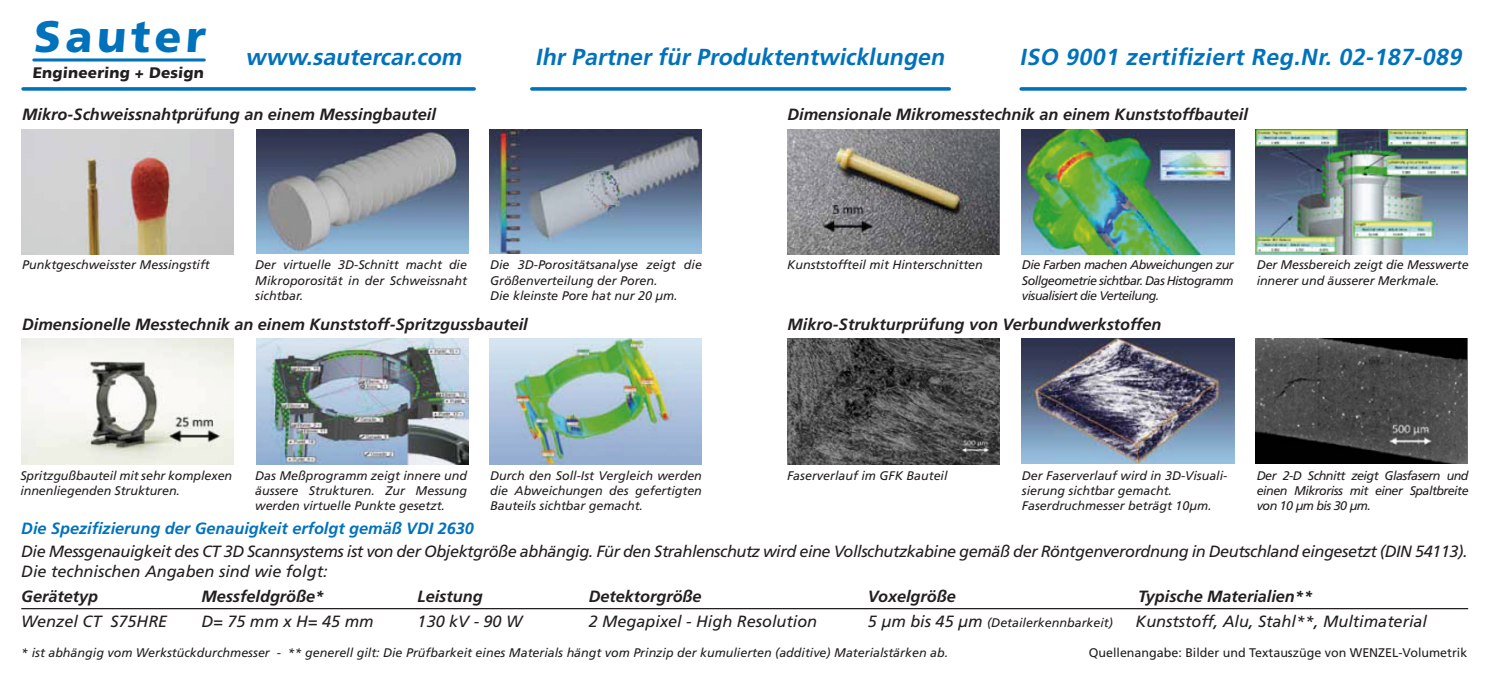
<style>
.page{position:relative;width:1489px;height:681px;background:#fff}
.page>*{position:absolute;margin:0;border:0;box-sizing:border-box;transform-origin:0 0}
.t1{font:900 44px "Frutiger";color:#0072bc}
.t2{font:italic 700 23.25px "Frutiger";color:#0072bc}
.t3{font:italic 700 16.25px "Frutiger";color:#231f20}
.t4{font:italic 16.25px "Frutiger";letter-spacing:-.025em;color:#231f20}
.t5{font:italic 16.25px "Frutiger";color:#231f20}
.t6{font:italic 700 16.25px "Frutiger";color:#0072bc}
.t7{font:900 15.25px "Frutiger";color:#231f20}
.t8{font:italic 12.5px/15px "Frutiger";color:#231f20;text-align:justify}
.t9{font:12.5px "Frutiger";color:#231f20}
.s1{font-size:16.25px}
</style>
<div class="page">
<svg style="left:1021px;top:87px;width:443px;height:4px;background:#1b80c2"></svg>
<svg style="left:23px;top:87px;width:451px;height:4px;background:#1b80c2"></svg>
<svg style="left:532px;top:87px;width:417px;height:4px;background:#1b80c2"></svg>
<img style="left:21px;top:129px;width:213px;height:126px">
<img style="left:787px;top:129px;width:212px;height:125px">
<img style="left:21px;top:339px;width:213px;height:125px">
<img style="left:787px;top:339px;width:212px;height:125px">
<img style="left:256px;top:129px;width:213px;height:125px">
<img style="left:1021px;top:129px;width:213px;height:125px">
<img style="left:256px;top:339px;width:213px;height:125px">
<img style="left:1021px;top:339px;width:213px;height:124px">
<img style="left:489px;top:129px;width:213px;height:124px">
<img style="left:1255px;top:129px;width:212px;height:125px">
<img style="left:489px;top:339px;width:213px;height:125px">
<img style="left:1255px;top:339px;width:212px;height:124px">
<hr style="left:21px;top:607px;width:1446px;height:2px;background:#231f20">
<svg style="left:32px;top:58px;width:174px;height:4px"></svg>
<p class="t1" style="left:33px;top:10px;width:177px">Sauter</p>
<p class="t7" style="left:32px;top:63px;width:174px">Engineering + Design</p>
<p class="t2" style="left:245px;top:43px;width:222px">www.sautercar.com</p>
<p class="t2" style="left:535px;top:43px;width:415px">Ihr Partner für Produktentwicklungen</p>
<p class="t2" style="left:1019px;top:43px;width:448px">ISO 9001 zertifiziert Reg.Nr. 02-187-089</p>
<p class="t3" style="left:22px;top:105px;width:415px">Mikro-Schweissnahtprüfung an einem Messingbauteil</p>
<p class="t3" style="left:787px;top:105px;width:462px">Dimensionale Mikromesstechnik an einem Kunststoffbauteil</p>
<p class="t8" style="left:22px;top:257px;width:189px">Punktgeschweisster Messingstift</p>
<p class="t8" style="left:255px;top:257px;width:213px">Der virtuelle 3D-Schnitt macht die Mikroporosität in der Schweissnaht sichtbar.</p>
<p class="t8" style="left:490px;top:257px;width:213px">Die 3D-Porositätsanalyse zeigt die<br>Größenverteilung der Poren.</p>
<p class="t8" style="left:490px;top:287px;width:189px">Die kleinste Pore hat nur 20 µm.</p>
<p class="t8" style="left:787px;top:257px;width:197px">Kunststoffteil mit Hinterschnitten</p>
<p class="t8" style="left:1021px;top:257px;width:213px">Die Farben machen Abweichungen zur Sollgeometrie sichtbar. Das Histogramm visualisiert die Verteilung.</p>
<p class="t8" style="left:1256px;top:257px;width:213px">Der Messbereich zeigt die Messwerte innerer und äusserer Merkmale.</p>
<p class="t3" style="left:22px;top:314px;width:507px">Dimensionelle Messtechnik an einem Kunststoff-Spritzgussbauteil</p>
<p class="t3" style="left:787px;top:314px;width:375px">Mikro-Strukturprüfung von Verbundwerkstoffen</p>
<p class="t8" style="left:20px;top:467px;width:213px">Spritzgußbauteil mit sehr komplexen innenliegenden Strukturen.</p>
<p class="t8" style="left:255px;top:467px;width:213px">Das Meßprogramm zeigt innere und äussere Strukturen. Zur Messung werden virtuelle Punkte gesetzt.</p>
<p class="t8" style="left:490px;top:467px;width:213px">Durch den Soll-Ist Vergleich werden die Abweichungen des gefertigten Bauteils sichtbar gemacht.</p>
<p class="t8" style="left:787px;top:467px;width:162px">Faserverlauf im GFK Bauteil</p>
<p class="t8" style="left:1021px;top:467px;width:207px">Der Faserverlauf wird in 3D-Visuali-</p>
<p class="t8" style="left:1021px;top:482px;width:152px">sierung sichtbar gemacht.</p>
<p class="t8" style="left:1021px;top:497px;width:191px">Faserdruchmesser beträgt 10µm.</p>
<p class="t8" style="left:1256px;top:467px;width:213px">Der 2-D Schnitt zeigt Glasfasern und einen Mikroriss mit einer Spaltbreite von 10 µm bis 30 µm.</p>
<p class="t6" style="left:21px;top:518px;width:454px">Die Spezifizierung der Genauigkeit erfolgt gemäß VDI 2630</p>
<p class="t4" style="left:21px;top:541px;width:1447px">Die Messgenauigkeit des CT 3D Scannsystems ist von der Objektgröße abhängig. Für den Strahlenschutz wird eine Vollschutzkabine gemäß der Röntgenverordnung in Deutschland eingesetzt (DIN 54113).</p>
<p class="t5" style="left:21px;top:561px;width:308px">Die technischen Angaben sind wie folgt:</p>
<p class="t3" style="left:21px;top:586px;width:78px">Gerätetyp</p>
<p class="t3" style="left:201px;top:586px;width:124px">Messfeldgröße*</p>
<p class="t3" style="left:417px;top:586px;width:66px">Leistung</p>
<p class="t3" style="left:588px;top:586px;width:114px">Detektorgröße</p>
<p class="t3" style="left:867px;top:586px;width:89px">Voxelgröße</p>
<p class="t3" style="left:1137px;top:586px;width:176px">Typische Materialien**</p>
<p class="t5" style="left:21px;top:611px;width:148px">Wenzel CT S75HRE</p>
<p class="t4" style="left:201px;top:611px;width:174px">D= 75 mm x H= 45 mm</p>
<p class="t4" style="left:417px;top:611px;width:106px">130 kV - 90 W</p>
<p class="t5" style="left:588px;top:611px;width:230px">2 Megapixel - High Resolution</p>
<p class="t8" style="left:867px;top:614px;width:246px"><span class="s1">5 µm bis 45 µm</span> (Detailerkennbarkeit)</p>
<p class="t5" style="left:1135px;top:611px;width:293px">Kunststoff, Alu, Stahl**, Multimaterial</p>
<p class="t8" style="left:21px;top:644px;width:928px">* ist abhängig vom Werkstückdurchmesser - ** generell gilt: Die Prüfbarkeit eines Materials hängt vom Prinzip der kumulierten (additive) Materialstärken ab.</p>
<p class="t9" style="left:1088px;top:644px;width:380px">Quellenangabe: Bilder und Textauszüge von WENZEL-Volumetrik</p>
</div>
